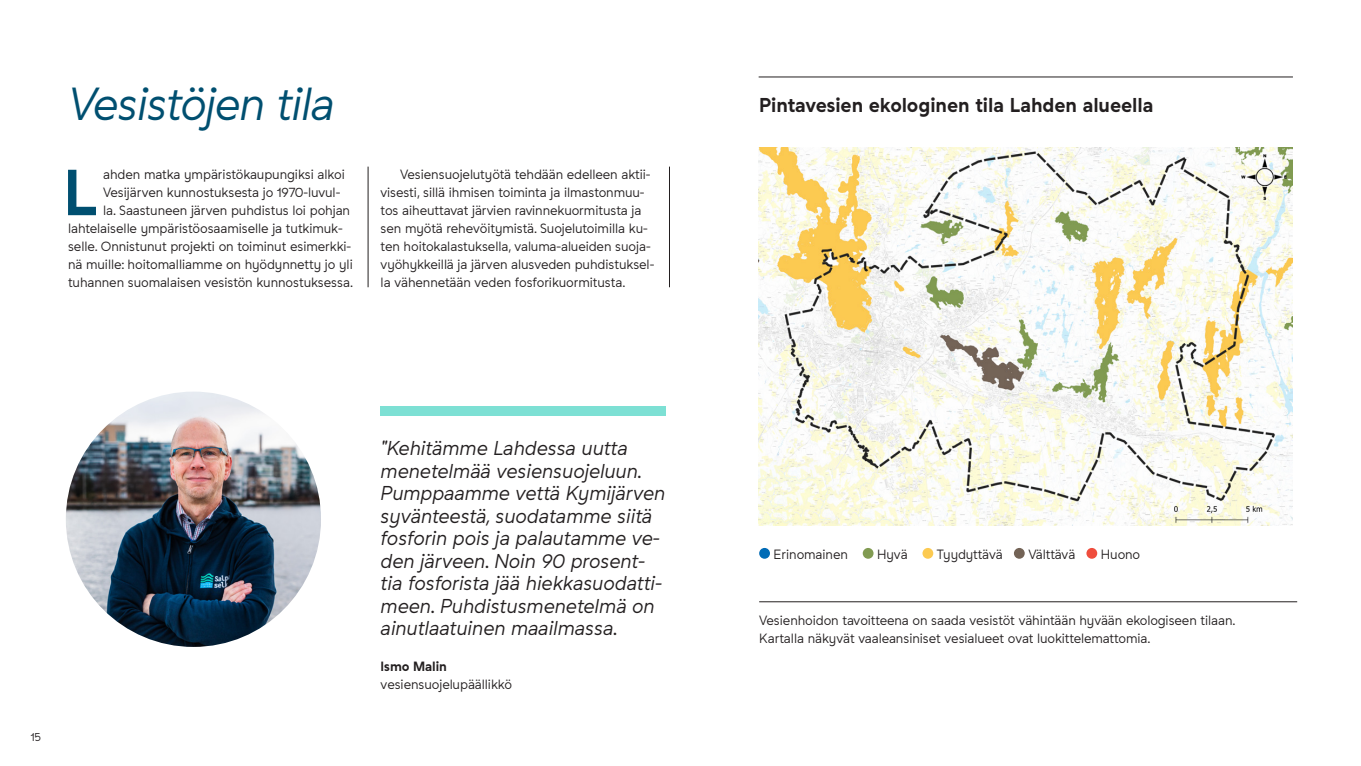
<style>
.page{position:relative;width:1361px;height:766px;background:#fff}
.page>*{position:absolute;margin:0;border:0;box-sizing:border-box;transform-origin:0 0}
.leipis__pieni_anfang{font:700 63px "Studio Feixen Sans Lahti";color:#004f70}
.iso_otsikko__alataso{font:italic 45px "Studio Feixen Sans Lahti";letter-spacing:-.025em;color:#004f70}
.iso_lainaus{font:italic 19.5px/22.5px "Studio Feixen Sans Lahti";letter-spacing:-.005em;color:#231f20}
.väliotsikko{font:700 19.5px "Studio Feixen Sans Lahti";color:#231f20}
.leipis__sis{font:13.05px/18px "Studio Feixen Sans Lahti";letter-spacing:-.005em;color:#231f20}
.leipis__pieni_anfang-2{font:13.05px "Studio Feixen Sans Lahti";letter-spacing:-.005em;color:#231f20}
.leipis{font:13.05px/18px "Studio Feixen Sans Lahti";letter-spacing:-.005em;color:#231f20}
.leipis-2{font:700 13.05px "Studio Feixen Sans Lahti";letter-spacing:-.005em;color:#231f20}
.t1{font:11.25px "Studio Feixen Sans Lahti";color:#231f20}
</style>
<div class="page">
<hr style="left:368px;top:166px;width:1px;height:121px;background:#231f20">
<hr style="left:669px;top:166px;width:1px;height:121px;background:#231f20">
<img style="left:758px;top:147px;width:535px;height:378px">
<div style="left:381px;top:406px;width:285px;height:10px;background:#7de0d4"></div>
<img style="left:66px;top:391px;width:255px;height:255px;border-radius:128px">
<div style="left:759px;top:547px;width:11px;height:11px;background:#006bb6;border-radius:50%"></div>
<div style="left:863px;top:547px;width:10px;height:11px;background:#819b52;border-radius:50%"></div>
<div style="left:922px;top:547px;width:11px;height:11px;background:#fcca51;border-radius:50%"></div>
<div style="left:1014px;top:547px;width:10px;height:11px;background:#736356;border-radius:50%"></div>
<div style="left:1086px;top:547px;width:11px;height:11px;background:#ef4d3d;border-radius:50%"></div>
<hr style="left:759px;top:601px;width:538px;height:1px;background:#231f20">
<hr style="left:758px;top:77px;width:535px;height:1px;background:#231f20">
<p class="iso_otsikko__alataso" style="left:68px;top:77px;width:268px">Vesistöjen tila</p>
<p class="leipis__pieni_anfang" style="left:63px;top:155px;width:35px">L</p>
<p class="leipis__pieni_anfang-2" style="left:103px;top:166px;width:243px">ahden matka ympäristökaupungiksi alkoi</p>
<p class="leipis__pieni_anfang-2" style="left:103px;top:184px;width:239px">Vesijärven kunnostuksesta jo 1970-luvul-</p>
<p class="leipis__pieni_anfang-2" style="left:103px;top:202px;width:248px">la. Saastuneen järven puhdistus loi pohjan</p>
<p class="leipis__pieni_anfang-2" style="left:68px;top:220px;width:276px">lahtelaiselle ympäristöosaamiselle ja tutkimuk-</p>
<p class="leipis__pieni_anfang-2" style="left:68px;top:238px;width:285px">selle. Onnistunut projekti on toiminut esimerkki-</p>
<p class="leipis__pieni_anfang-2" style="left:68px;top:256px;width:286px">nä muille: hoitomalliamme on hyödynnetty jo yli</p>
<p class="leipis__pieni_anfang-2" style="left:68px;top:274px;width:286px">tuhannen suomalaisen vesistön kunnostuksessa.</p>
<p class="leipis__sis" style="left:381px;top:165px;width:275px;text-indent:20px">Vesiensuojelutyötä tehdään edelleen aktii&shy;visesti, sillä ihmisen toiminta ja ilmastonmuu&shy;tos aiheuttavat järvien ravinnekuormitusta ja sen myötä rehevöitymistä. Suojelutoimilla ku&shy;ten hoitokalastuksella, valuma-alueiden suoja&shy;vyöhykkeillä ja järven alusveden puhdistuksel&shy;la vähennetään veden fosforikuormitusta.</p>
<p class="t1" style="left:31px;top:729px;width:12px">15</p>
<p class="iso_lainaus" style="left:381px;top:438px;width:286px">"Kehitämme Lahdessa uutta menetelmää vesiensuojeluun.<br>Pumppaamme vettä Kymijärven syvänteestä, suodatamme siitä fosforin pois ja palautamme ve&shy;den järveen. Noin 90 prosent&shy;tia fosforista jää hiekkasuodatti&shy;meen. Puhdistusmenetelmä on ainutlaatuinen maailmassa.</p>
<p class="leipis-2" style="left:381px;top:658px;width:68px">Ismo Malin</p>
<p class="leipis" style="left:381px;top:675px;width:133px">vesiensuojelupäällikkö</p>
<p class="väliotsikko" style="left:759px;top:93px;width:396px">Pintavesien ekologinen tila Lahden alueella</p>
<p class="leipis" style="left:773px;top:545px;width:76px">Erinomainen</p>
<p class="leipis" style="left:877px;top:545px;width:32px">Hyvä</p>
<p class="leipis" style="left:937px;top:545px;width:67px">Tyydyttävä</p>
<p class="leipis" style="left:1028px;top:545px;width:48px">Välttävä</p>
<p class="leipis" style="left:1101px;top:545px;width:41px">Huono</p>
<p class="leipis" style="left:759px;top:611px;width:478px">Vesienhoidon tavoitteena on saada vesistöt vähintään hyvään ekologiseen tilaan.<br>Kartalla näkyvät vaaleansiniset vesialueet ovat luokittelemattomia.</p>
</div>
